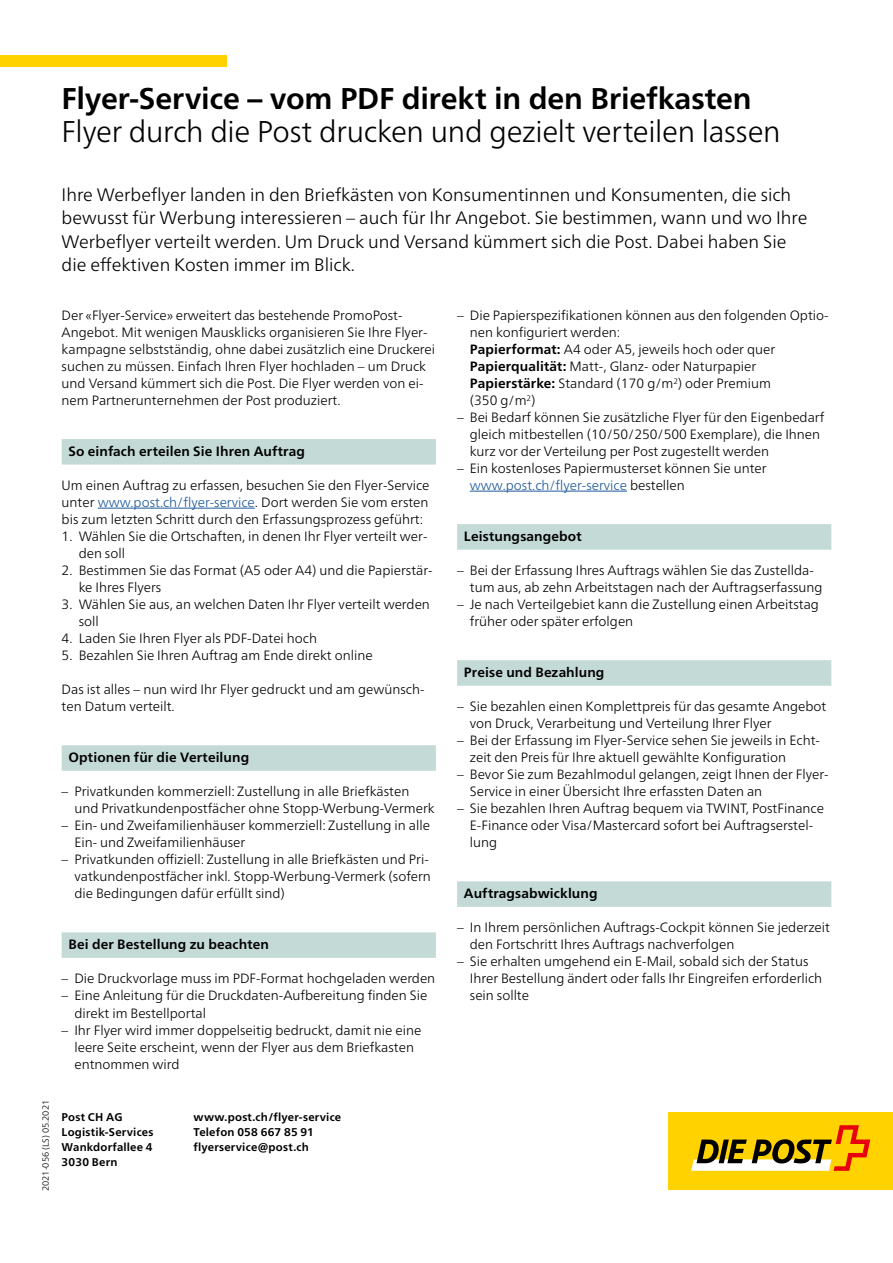
<style>
.page{position:relative;width:893px;height:1263px;background:#fff}
.page>*{position:absolute;margin:0;border:0;box-sizing:border-box;transform-origin:0 0}
.t1{font:300 30px "Frutiger Neue LT Pro";letter-spacing:-.01em;color:#000}
.t2{font:700 30px "Frutiger Neue LT Pro";letter-spacing:-.005em;color:#000}
.t3{font:300 18px/23.4px "Frutiger Neue LT Pro";color:#000}
.t4{font:300 13.5px/17px "Frutiger Neue LT Pro";color:#000}
.t5{font:700 13.5px "Frutiger Neue LT Pro";letter-spacing:.01em;color:#000}
.t6{font:700 11.25px/14.9px "Frutiger Neue LT Pro";letter-spacing:.02em;color:#000}
.t7{font:300 9px "Frutiger Neue LT Pro";color:#000}
.s1{color:#1b5899}
.s2{font-weight:700}
</style>
<div class="page">
<div style="left:62px;top:439px;width:374px;height:26px;background:#c3dad6"></div>
<hr style="left:98px;top:508px;width:157px;height:1px;background:#1b5899">
<div style="left:62px;top:745px;width:374px;height:26px;background:#c3dad6"></div>
<div style="left:62px;top:932px;width:374px;height:26px;background:#c3dad6"></div>
<div style="left:669px;top:1112px;width:224px;height:78px;background:#ffd200"></div>
<svg style="left:691px;top:1125px;width:179px;height:46px"></svg>
<div style="left:0;top:55px;width:226px;height:12px;background:#ffd200"></div>
<hr style="left:470px;top:491px;width:157px;height:1px;background:#1b5899">
<div style="left:457px;top:524px;width:374px;height:26px;background:#c3dad6"></div>
<div style="left:457px;top:660px;width:374px;height:26px;background:#c3dad6"></div>
<div style="left:457px;top:881px;width:374px;height:26px;background:#c3dad6"></div>
<h1 class="t2" style="left:62px;top:81px;width:692px">Flyer-Service – vom PDF direkt in den Briefkasten</h1>
<h1 class="t1" style="left:62px;top:114px;width:720px">Flyer durch die Post drucken und gezielt verteilen lassen</h1>
<p class="t3" style="left:62px;top:183px;width:747px">Ihre Werbeflyer landen in den Briefkästen von Konsumentinnen und Konsumenten, die sich bewusst für Werbung interessieren – auch für Ihr Angebot. Sie bestimmen, wann und wo Ihre Werbeflyer verteilt werden. Um Druck und Versand kümmert sich die Post. Dabei haben Sie die effektiven Kosten immer im Blick.</p>
<p class="t4" style="left:62px;top:307px;width:375px">Der «Flyer-Service» erweitert das bestehende PromoPost-Angebot. Mit wenigen Mausklicks organisieren Sie Ihre Flyer&shy;kampagne selbstständig, ohne dabei zusätzlich eine Druckerei suchen zu müssen. Einfach Ihren Flyer hochladen – um Druck und Versand kümmert sich die Post. Die Flyer werden von ei&shy;nem Partnerunternehmen der Post produziert.</p>
<p class="t5" style="left:68px;top:443px;width:238px">So einfach erteilen Sie Ihren Auftrag</p>
<p class="t4" style="left:62px;top:477px;width:369px;text-align:justify">Um einen Auftrag zu erfassen, besuchen Sie den Flyer-Service unter <span class="s1">www.post.ch/flyer-service</span>. Dort werden Sie vom ersten bis zum letzten Schritt durch den Erfassungsprozess geführt:</p>
<p class="t4" style="left:79px;top:528px;width:350px;text-indent:-17px">1. Wählen Sie die Ortschaften, in denen Ihr Flyer verteilt wer&shy;den soll</p>
<p class="t4" style="left:79px;top:562px;width:356px;text-indent:-17px">2. Bestimmen Sie das Format (A5 oder A4) und die Papierstär&shy;ke Ihres Flyers</p>
<p class="t4" style="left:79px;top:596px;width:353px;text-indent:-17px">3. Wählen Sie aus, an welchen Daten Ihr Flyer verteilt werden soll</p>
<p class="t4" style="left:62px;top:630px;width:257px">4. Laden Sie Ihren Flyer als PDF-Datei hoch</p>
<p class="t4" style="left:62px;top:647px;width:312px">5. Bezahlen Sie Ihren Auftrag am Ende direkt online</p>
<p class="t4" style="left:62px;top:681px;width:364px">Das ist alles – nun wird Ihr Flyer gedruckt und am gewünsch&shy;ten Datum verteilt.</p>
<p class="t4" style="left:470px;top:307px;width:360px;text-indent:-13px">– Die Papierspezifikationen können aus den folgenden Optio&shy;nen konfiguriert werden:<br><span class="s2">Papierformat:</span> A4 oder A5, jeweils hoch oder quer <span class="s2">Papierqualität:</span> Matt-, Glanz- oder Naturpapier <span class="s2">Papierstärke:</span> Standard (170 g/m<sup>2</sup>) oder Premium<br>(350 g/m<sup>2</sup>)</p>
<p class="t4" style="left:470px;top:409px;width:356px;text-indent:-13px">– Bei Bedarf können Sie zusätzliche Flyer für den Eigenbedarf gleich mitbestellen (10/50/250/500 Exemplare), die Ihnen kurz vor der Verteilung per Post zugestellt werden</p>
<p class="t4" style="left:470px;top:460px;width:298px;text-indent:-13px">– Ein kostenloses Papiermusterset können Sie unter <span class="s1">www.post.ch/flyer-service</span> bestellen</p>
<p class="t5" style="left:464px;top:528px;width:119px">Leistungsangebot</p>
<p class="t4" style="left:470px;top:562px;width:354px;text-indent:-13px">– Bei der Erfassung Ihres Auftrags wählen Sie das Zustellda&shy;tum aus, ab zehn Arbeitstagen nach der Auftragserfassung</p>
<p class="t4" style="left:470px;top:596px;width:351px;text-indent:-13px">– Je nach Verteilgebiet kann die Zustellung einen Arbeitstag früher oder später erfolgen</p>
<p class="t5" style="left:464px;top:664px;width:142px">Preise und Bezahlung</p>
<p class="t4" style="left:470px;top:698px;width:358px;text-indent:-13px">– Sie bezahlen einen Komplettpreis für das gesamte Angebot von Druck, Verarbeitung und Verteilung Ihrer Flyer</p>
<p class="t4" style="left:470px;top:732px;width:352px;text-indent:-13px">– Bei der Erfassung im Flyer-Service sehen Sie jeweils in Echt&shy;zeit den Preis für Ihre aktuell gewählte Konfiguration</p>
<p class="t4" style="left:470px;top:766px;width:360px;text-indent:-13px">– Bevor Sie zum Bezahlmodul gelangen, zeigt Ihnen der Flyer-<br>Service in einer Übersicht Ihre erfassten Daten an</p>
<p class="t4" style="left:470px;top:800px;width:356px;text-indent:-13px">– Sie bezahlen Ihren Auftrag bequem via TWINT, PostFinance<br>E-Finance oder Visa/Mastercard sofort bei Auftragserstel&shy;lung</p>
<p class="t5" style="left:464px;top:886px;width:135px">Auftragsabwicklung</p>
<p class="t4" style="left:470px;top:919px;width:362px;text-indent:-13px">– In Ihrem persönlichen Auftrags-Cockpit können Sie jederzeit den Fortschritt Ihres Auftrags nachverfolgen</p>
<p class="t4" style="left:470px;top:953px;width:354px;text-indent:-13px">– Sie erhalten umgehend ein E-Mail, sobald sich der Status<br>Ihrer Bestellung ändert oder falls Ihr Eingreifen erforderlich sein sollte</p>
<p class="t5" style="left:68px;top:750px;width:182px">Optionen für die Verteilung</p>
<p class="t4" style="left:74px;top:783px;width:362px;text-indent:-13px">– Privatkunden kommerziell: Zustellung in alle Briefkästen und Privatkundenpostfächer ohne Stopp-Werbung-Vermerk</p>
<p class="t4" style="left:74px;top:817px;width:357px;text-indent:-13px">– Ein- und Zweifamilienhäuser kommerziell: Zustellung in alle<br>Ein- und Zweifamilienhäuser</p>
<p class="t4" style="left:74px;top:851px;width:358px;text-indent:-13px">– Privatkunden offiziell: Zustellung in alle Briefkästen und Pri&shy;vatkundenpostfächer inkl. Stopp-Werbung-Vermerk (sofern die Bedingungen dafür erfüllt sind)</p>
<p class="t5" style="left:68px;top:937px;width:202px">Bei der Bestellung zu beachten</p>
<p class="t4" style="left:62px;top:970px;width:375px">– Die Druckvorlage muss im PDF-Format hochgeladen werden</p>
<p class="t4" style="left:74px;top:987px;width:354px;text-indent:-13px">– Eine Anleitung für die Druckdaten-Aufbereitung finden Sie direkt im Bestellportal</p>
<p class="t4" style="left:74px;top:1021px;width:348px;text-indent:-13px">– Ihr Flyer wird immer doppelseitig bedruckt, damit nie eine leere Seite erscheint, wenn der Flyer aus dem Briefkasten entnommen wird</p>
<p class="t7" style="left:40px;top:1191px;width:93px;rotate:-90deg">2021-056 (LS) 05.2021</p>
<p class="t6" style="left:62px;top:1110px;width:93px">Post CH AG<br>Logistik-Services<br>Wankdorfallee 4<br>3030 Bern</p>
<p class="t6" style="left:193px;top:1110px;width:149px">www.post.ch/flyer-service<br>Telefon 058 667 85 91 flyerservice@post.ch</p>
</div>
